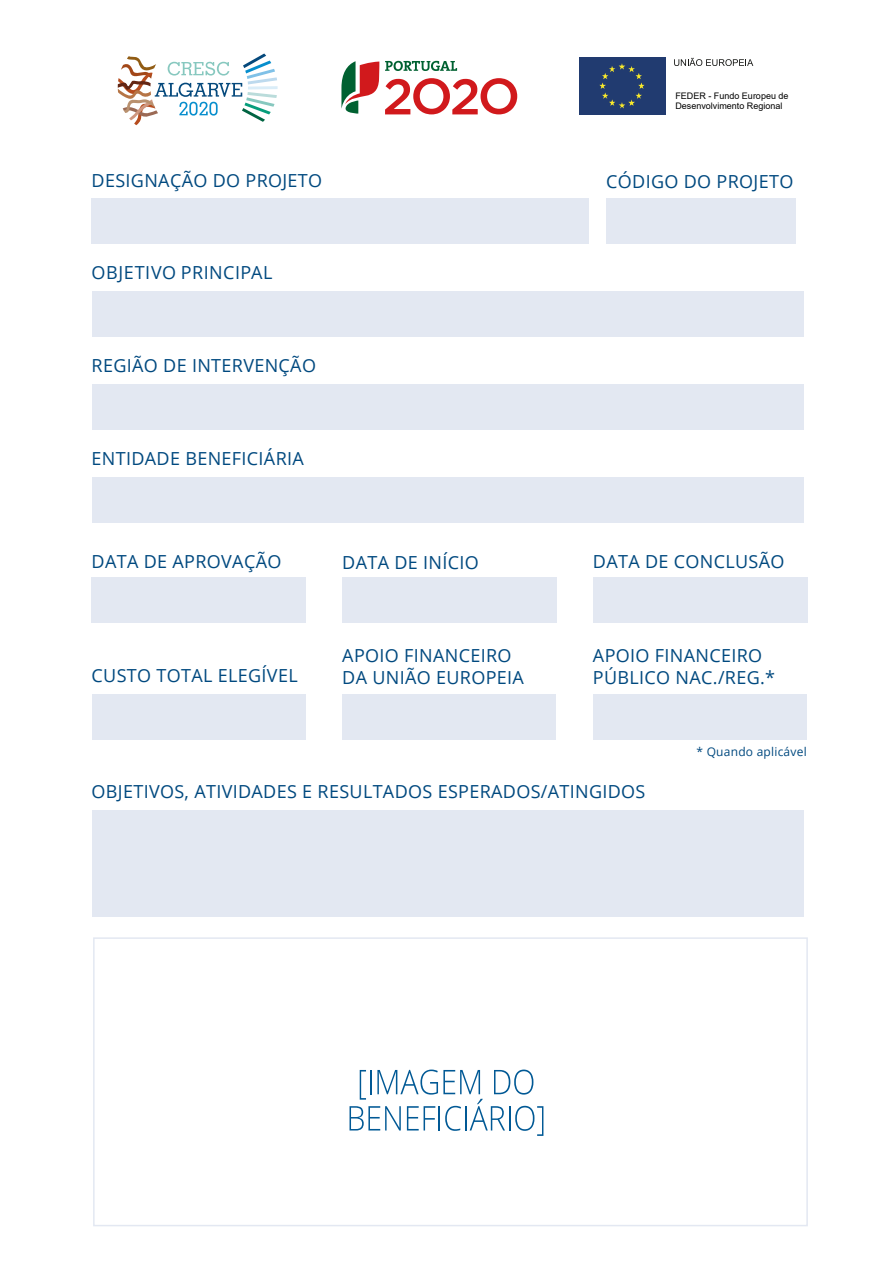
<style>
.page{position:relative;width:893px;height:1263px;background:#fff}
.page>*{position:absolute;margin:0;border:0;box-sizing:border-box;transform-origin:0 0}
.t1{font:18px/21.6px "Open Sans";letter-spacing:.02em;color:#00497f}
.t2{font:12px "Open Sans";letter-spacing:.02em;color:#00497f}
.t3{font:9px/10.8px "Arial";color:#000}
</style>
<div class="page">
<div style="left:92px;top:198px;width:497px;height:45px;background:#e3e8f2"></div>
<div style="left:606px;top:198px;width:190px;height:45px;background:#e3e8f2"></div>
<div style="left:92px;top:577px;width:214px;height:46px;background:#e3e8f2"></div>
<div style="left:342px;top:577px;width:214px;height:46px;background:#e3e8f2"></div>
<div style="left:92px;top:291px;width:711px;height:45px;background:#e3e8f2"></div>
<div style="left:92px;top:384px;width:711px;height:46px;background:#e3e8f2"></div>
<div style="left:92px;top:478px;width:711px;height:45px;background:#e3e8f2"></div>
<div style="left:92px;top:810px;width:711px;height:107px;background:#e3e8f2"></div>
<div style="left:92px;top:694px;width:214px;height:45px;background:#e3e8f2"></div>
<div style="left:342px;top:694px;width:214px;height:45px;background:#e3e8f2"></div>
<div style="left:593px;top:694px;width:214px;height:45px;background:#e3e8f2"></div>
<div style="left:593px;top:577px;width:214px;height:46px;background:#e3e8f2"></div>
<div style="left:93px;top:937px;width:715px;height:289px;border:2px solid #e3e8f2"></div>
<svg style="left:350px;top:1069px;width:193px;height:67px"></svg>
<svg style="left:385px;top:78px;width:132px;height:36px"></svg>
<svg style="left:385px;top:61px;width:72px;height:10px"></svg>
<svg style="left:341px;top:61px;width:38px;height:53px"></svg>
<svg style="left:118px;top:53px;width:160px;height:72px"></svg>
<svg style="left:674px;top:58px;width:79px;height:8px"></svg>
<div style="left:579px;top:57px;width:86px;height:57px;background:#213b70"></div>
<svg style="left:599px;top:63px;width:46px;height:45px"></svg>
<p class="t1" style="left:92px;top:169px;width:232px">DESIGNAÇÃO DO PROJETO</p>
<p class="t1" style="left:92px;top:262px;width:183px">OBJETIVO PRINCIPAL</p>
<p class="t1" style="left:92px;top:355px;width:226px">REGIÃO DE INTERVENÇÃO</p>
<p class="t1" style="left:92px;top:448px;width:214px">ENTIDADE BENEFICIÁRIA</p>
<p class="t3" style="left:675px;top:90px;width:115px">FEDER - Fundo Europeu de<br>Desenvolvimento Regional</p>
<p class="t1" style="left:606px;top:170px;width:189px">CÓDIGO DO PROJETO</p>
<p class="t1" style="left:92px;top:551px;width:191px">DATA DE APROVAÇÃO</p>
<p class="t1" style="left:92px;top:664px;width:208px">CUSTO TOTAL ELEGÍVEL</p>
<p class="t1" style="left:342px;top:551px;width:138px">DATA DE INÍCIO</p>
<p class="t1" style="left:593px;top:551px;width:193px">DATA DE CONCLUSÃO</p>
<p class="t1" style="left:342px;top:644px;width:183px">APOIO FINANCEIRO<br>DA UNIÃO EUROPEIA</p>
<p class="t1" style="left:593px;top:644px;width:184px">APOIO FINANCEIRO<br>PÚBLICO NAC./REG.*</p>
<p class="t2" style="left:696px;top:743px;width:112px">* Quando aplicável</p>
<p class="t1" style="left:92px;top:780px;width:555px">OBJETIVOS, ATIVIDADES E RESULTADOS ESPERADOS/ATINGIDOS</p>
</div>
